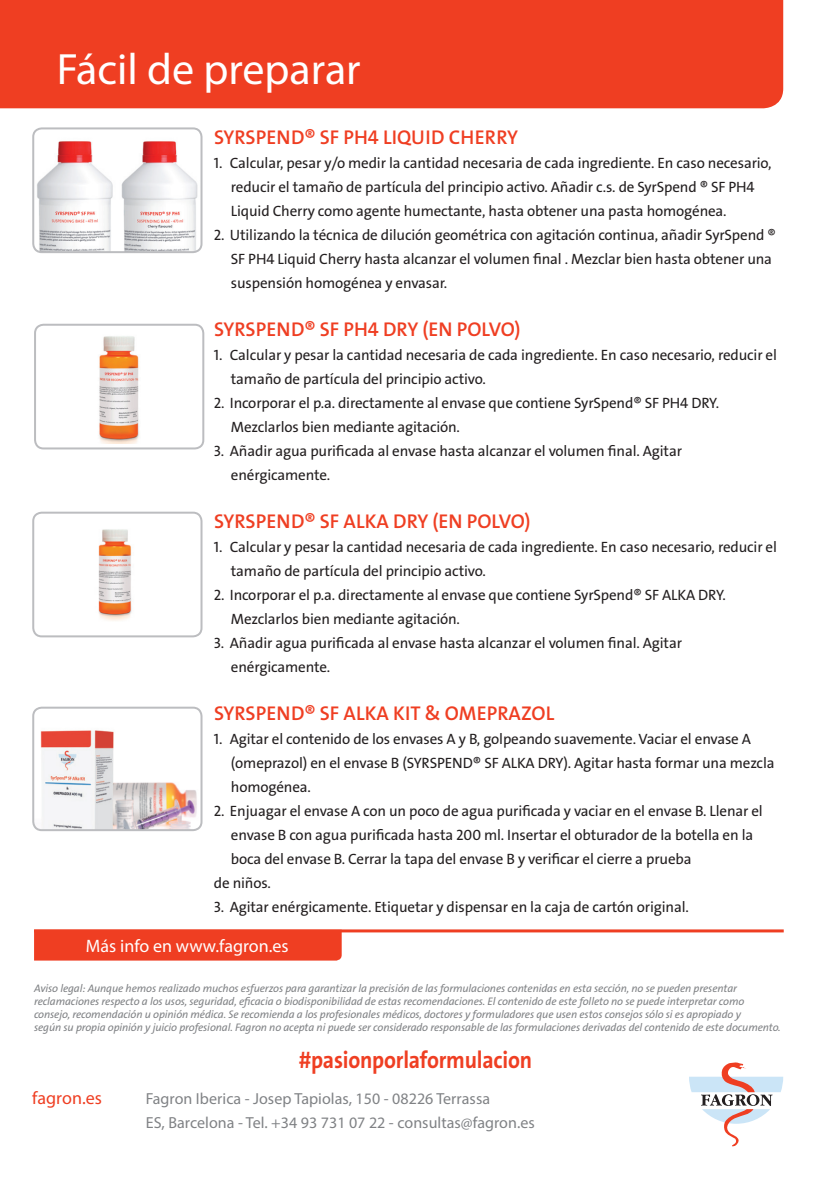
<style>
.page{position:relative;width:840px;height:1191px;background:#fff}
.page>*{position:absolute;margin:0;border:0;box-sizing:border-box;transform-origin:0 0}
.t1{font:44px "Myriad Pro";color:#fff}
.t2{font:24px "The Sans LP7 Bld";letter-spacing:-.01em;color:#ef3e22;scale:.9 1}
.t3{font:20px "The Sans LP6 Se Bld";letter-spacing:.005em;color:#ef3e22}
.t4{font:18px "Myriad Pro";color:#fff}
.t5{font:18px "Myriad Pro";letter-spacing:.005em;color:#ef3e22}
.t6{font:16px/24px "Myriad Pro";letter-spacing:.005em;color:#808285}
.t7{font:15px/24px "The Sans LP5 Plain";letter-spacing:-.01em;color:#231f20}
.t8{font:11px/13.2px "The Sans LP5 Plain IT";letter-spacing:-.01em;color:#808285}
</style>
<div class="page">
<div style="left:0;top:0;width:782px;height:108px;background:#ef3e22"></div>
<svg style="left:689px;top:1062px;width:93px;height:84px"></svg>
<hr style="left:34px;top:929px;width:749px;height:3px;background:#ef3e22">
<img style="left:35px;top:130px;width:166px;height:122px">
<div style="left:32px;top:127px;width:170px;height:126px;border:2px solid #bcbdc0;border-radius:9px"></div>
<img style="left:35px;top:730px;width:166px;height:100px">
<div style="left:32px;top:706px;width:170px;height:125px;border:2px solid #bcbdc0;border-radius:9px"></div>
<div style="left:34px;top:324px;width:170px;height:125px;border:2px solid #bcbdc0;border-radius:9px"></div>
<div style="left:32px;top:511px;width:170px;height:126px;border:2px solid #bcbdc0;border-radius:9px"></div>
<img style="left:98px;top:529px;width:34px;height:92px">
<img style="left:99px;top:336px;width:40px;height:108px">
<div style="left:34px;top:929px;width:307px;height:31px;background:#ef3e22"></div>
<h1 class="t1" style="left:57px;top:42px;width:305px">Fácil de preparar</h1>
<h3 class="t3" style="left:214px;top:124px;width:305px">SYRSPEND® SF PH4 LIQUID CHERRY</h3>
<p class="t7" style="left:231px;top:151px;width:542px;text-indent:-17px">1. Calcular, pesar y/o medir la cantidad necesaria de cada ingrediente. En caso necesario, reducir el tamaño de partícula del principio activo. Añadir c.s. de SyrSpend ® SF PH4<br>Liquid Cherry como agente humectante, hasta obtener una pasta homogénea.</p>
<p class="t7" style="left:231px;top:223px;width:546px;text-indent:-17px">2. Utilizando la técnica de dilución geométrica con agitación continua, añadir SyrSpend ®<br>SF PH4 Liquid Cherry hasta alcanzar el volumen final . Mezclar bien hasta obtener una suspensión homogénea y envasar.</p>
<h3 class="t3" style="left:214px;top:316px;width:308px">SYRSPEND® SF PH4 DRY (EN POLVO)</h3>
<p class="t7" style="left:231px;top:343px;width:547px;text-indent:-17px">1. Calcular y pesar la cantidad necesaria de cada ingrediente. En caso necesario, reducir el tamaño de partícula del principio activo.</p>
<p class="t7" style="left:231px;top:391px;width:489px;text-indent:-17px">2. Incorporar el p.a. directamente al envase que contiene SyrSpend® SF PH4 DRY.<br>Mezclarlos bien mediante agitación.</p>
<p class="t7" style="left:231px;top:439px;width:452px;text-indent:-17px">3. Añadir agua purificada al envase hasta alcanzar el volumen final. Agitar enérgicamente.</p>
<h3 class="t3" style="left:214px;top:508px;width:318px">SYRSPEND® SF ALKA DRY (EN POLVO)</h3>
<p class="t7" style="left:231px;top:535px;width:547px;text-indent:-17px">1. Calcular y pesar la cantidad necesaria de cada ingrediente. En caso necesario, reducir el tamaño de partícula del principio activo.</p>
<p class="t7" style="left:231px;top:583px;width:496px;text-indent:-17px">2. Incorporar el p.a. directamente al envase que contiene SyrSpend® SF ALKA DRY.<br>Mezclarlos bien mediante agitación.</p>
<p class="t7" style="left:231px;top:631px;width:452px;text-indent:-17px">3. Añadir agua purificada al envase hasta alcanzar el volumen final. Agitar enérgicamente.</p>
<h3 class="t3" style="left:214px;top:700px;width:341px">SYRSPEND® SF ALKA KIT &amp; OMEPRAZOL</h3>
<p class="t7" style="left:231px;top:727px;width:545px;text-indent:-17px">1. Agitar el contenido de los envases A y B, golpeando suavemente. Vaciar el envase A (omeprazol) en el envase B (SYRSPEND® SF ALKA DRY). Agitar hasta formar una mezcla homogénea.</p>
<p class="t7" style="left:214px;top:799px;width:550px">2. Enjuagar el envase A con un poco de agua purificada y vaciar en el envase B. Llenar el</p>
<p class="t7" style="left:231px;top:823px;width:523px">envase B con agua purificada hasta 200 ml. Insertar el obturador de la botella en la</p>
<p class="t7" style="left:231px;top:847px;width:462px">boca del envase B. Cerrar la tapa del envase B y verificar el cierre a prueba</p>
<p class="t7" style="left:214px;top:871px;width:59px">de niños.</p>
<p class="t7" style="left:214px;top:895px;width:476px">3. Agitar enérgicamente. Etiquetar y dispensar en la caja de cartón original.</p>
<p class="t4" style="left:86px;top:934px;width:204px">Más info en www.fagron.es</p>
<p class="t8" style="left:34px;top:981px;width:747px">Aviso legal: Aunque hemos realizado muchos esfuerzos para garantizar la precisión de las formulaciones contenidas en esta sección, no se pueden presentar reclamaciones respecto a los usos, seguridad, eficacia o biodisponibilidad de estas recomendaciones. El contenido de este folleto no se puede interpretar como consejo, recomendación u opinión médica. Se recomienda a los profesionales médicos, doctores y formuladores que usen estos consejos sólo si es apropiado y<br>según su propia opinión y juicio profesional. Fagron no acepta ni puede ser considerado responsable de las formulaciones derivadas del contenido de este documento.</p>
<h2 class="t2" style="left:298px;top:1044px;width:261px">#pasionporlaformulacion</h2>
<p class="t5" style="left:32px;top:1087px;width:71px">fagron.es</p>
<p class="t6" style="left:146px;top:1086px;width:390px">Fagron Iberica - Josep Tapiolas, 150 - 08226 Terrassa<br>ES, Barcelona - Tel. +34 93 731 07 22 - consultas@fagron.es</p>
</div>
